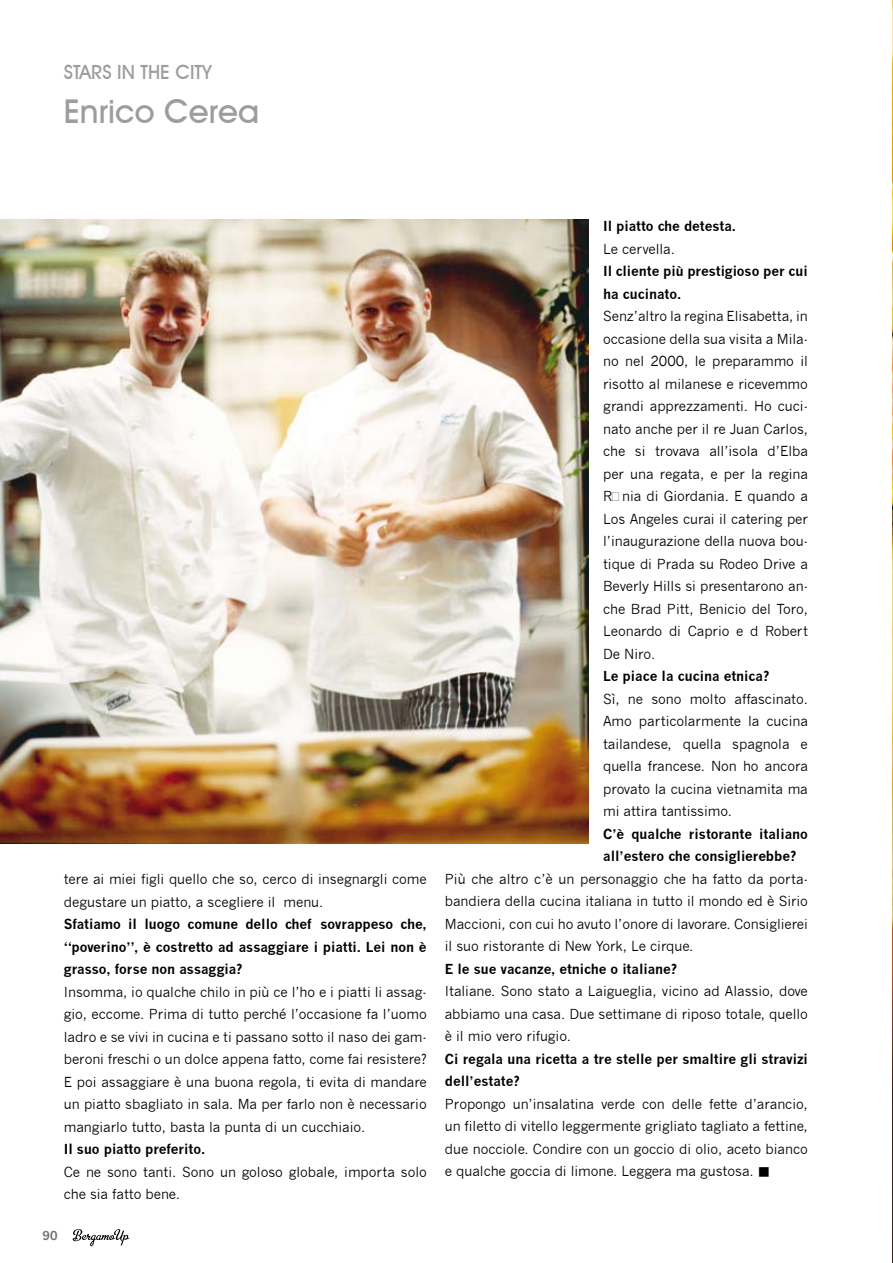
<style>
.page{position:relative;width:893px;height:1263px;background:#fff}
.page>*{position:absolute;margin:0;border:0;box-sizing:border-box;transform-origin:0 0}
.t1{font:500 32.7px "Avant Garde IT Cby BT";color:#9c9d9f}
.t2{font:500 19.5px "Avant Garde IT Cby BT";color:#9c9d9f}
.t3{font:13.5px/22.5px "News Gothic";letter-spacing:-.005em;color:#000;text-align:justify}
.t4{font:700 13.5px/22.5px "News Gothic";letter-spacing:-.005em;color:#000}
.t5{font:700 12px "News Gothic";color:#000}
</style>
<div class="page">
<svg style="left:73px;top:1229px;width:56px;height:17px"></svg>
<img style="left:892px;top:0;width:1px;height:1263px">
<img style="left:0;top:219px;width:589px;height:624px">
<h2 class="t2" style="left:64px;top:60px;width:149px">Stars in the City</h2>
<h1 class="t1" style="left:64px;top:91px;width:197px">Enrico Cerea</h1>
<p class="t3" style="left:64px;top:868px;width:365px">tere ai miei figli quello che so, cerco di insegnargli come degustare un piatto, a scegliere il menu.</p>
<p class="t4" style="left:64px;top:913px;width:364px;text-align:justify">Sfatiamo il luogo comune dello chef sovrappeso che, “poverino”, è costretto ad assaggiare i piatti. Lei non è grasso, forse non assaggia?</p>
<p class="t3" style="left:64px;top:980px;width:365px">Insomma, io qualche chilo in più ce l’ho e i piatti li assag&shy;gio, eccome. Prima di tutto perché l’occasione fa l’uomo ladro e se vivi in cucina e ti passano sotto il naso dei gam&shy;beroni freschi o un dolce appena fatto, come fai resistere?<br>E poi assaggiare è una buona regola, ti evita di mandare un piatto sbagliato in sala. Ma per farlo non è necessario mangiarlo tutto, basta la punta di un cucchiaio.</p>
<p class="t4" style="left:64px;top:1138px;width:143px">Il suo piatto preferito.</p>
<p class="t3" style="left:64px;top:1161px;width:365px">Ce ne sono tanti. Sono un goloso globale, importa solo che sia fatto bene.</p>
<p class="t5" style="left:43px;top:1228px;width:16px">90</p>
<p class="t4" style="left:603px;top:215px;width:135px">Il piatto che detesta.</p>
<p class="t3" style="left:603px;top:237px;width:73px">Le cervella.</p>
<p class="t4" style="left:603px;top:260px;width:206px">Il cliente più prestigioso per cui ha cucinato.</p>
<p class="t3" style="left:603px;top:305px;width:206px">Senz’altro la regina Elisabetta, in occasione della sua visita a Mila&shy;no nel 2000, le preparammo il risotto al milanese e ricevemmo grandi apprezzamenti. Ho cuci&shy;nato anche per il re Juan Carlos, che si trovava all’isola d’Elba per una regata, e per la regina Rānia di Giordania. E quando a Los Angeles curai il catering per l’inaugurazione della nuova bou&shy;tique di Prada su Rodeo Drive a Beverly Hills si presentarono an&shy;che Brad Pitt, Benicio del Toro, Leonardo di Caprio e d Robert De Niro.</p>
<p class="t4" style="left:603px;top:665px;width:168px">Le piace la cucina etnica?</p>
<p class="t3" style="left:603px;top:688px;width:206px">Sì, ne sono molto affascinato.<br>Amo particolarmente la cucina tailandese, quella spagnola e quella francese. Non ho ancora provato la cucina vietnamita ma mi attira tantissimo.</p>
<p class="t4" style="left:603px;top:822px;width:206px">C’è qualche ristorante italiano all’estero che consiglierebbe?</p>
<p class="t3" style="left:445px;top:868px;width:365px">Più che altro c’è un personaggio che ha fatto da porta&shy;bandiera della cucina italiana in tutto il mondo ed è Sirio Maccioni, con cui ho avuto l’onore di lavorare. Consiglierei il suo ristorante di New York, Le cirque.</p>
<p class="t4" style="left:445px;top:957px;width:234px">E le sue vacanze, etniche o italiane?</p>
<p class="t3" style="left:445px;top:980px;width:365px">Italiane. Sono stato a Laigueglia, vicino ad Alassio, dove abbiamo una casa. Due settimane di riposo totale, quello è il mio vero rifugio.</p>
<p class="t4" style="left:445px;top:1047px;width:365px">Ci regala una ricetta a tre stelle per smaltire gli stravizi dell’estate?</p>
<p class="t3" style="left:445px;top:1093px;width:365px">Propongo un’insalatina verde con delle fette d’arancio, un filetto di vitello leggermente grigliato tagliato a fettine, due nocciole. Condire con un goccio di olio, aceto bianco e qualche goccia di limone. Leggera ma gustosa. ■</p>
</div>
